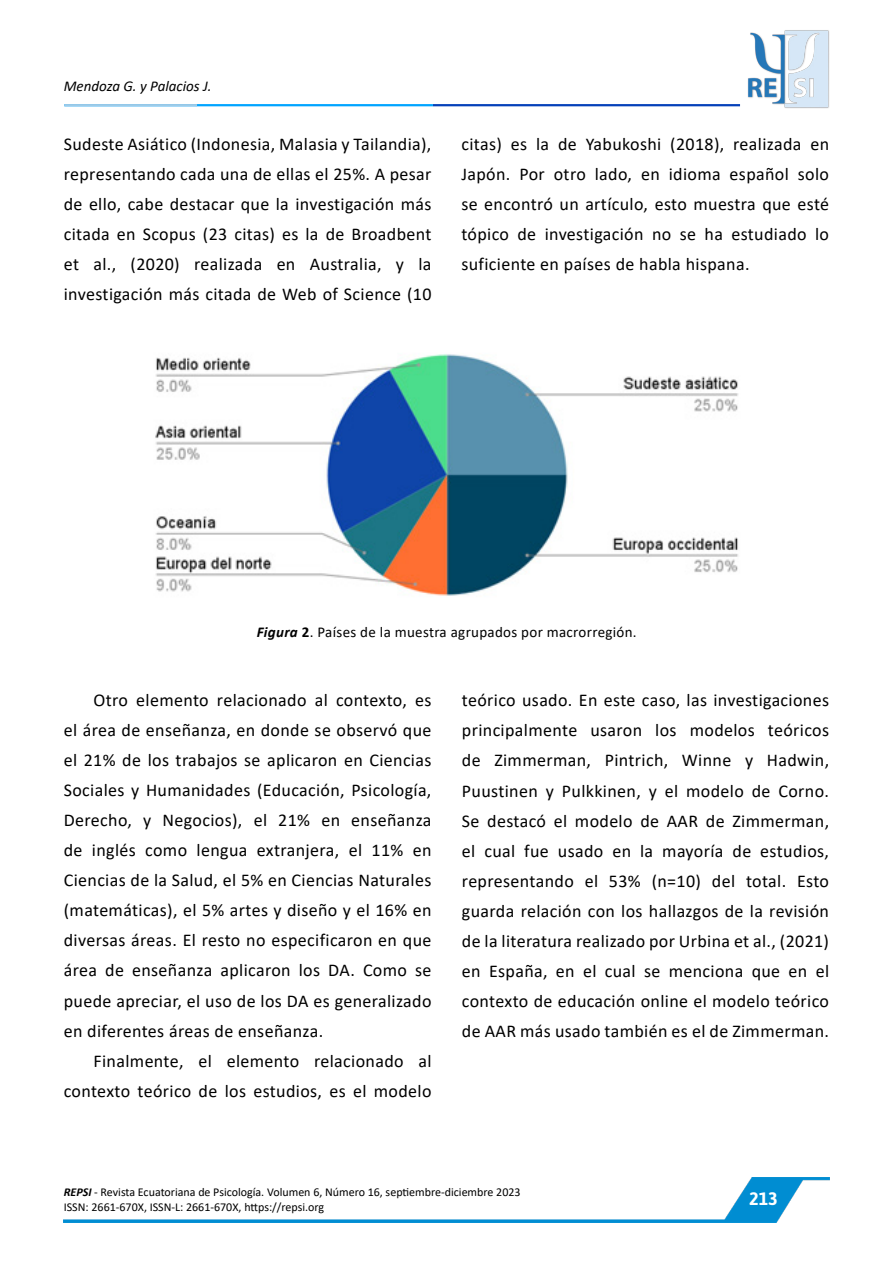
<style>
.page{position:relative;width:893px;height:1263px;background:#fff}
.page>*{position:absolute;margin:0;border:0;box-sizing:border-box;transform-origin:0 0}
.t1{font:18px/30px "Calibri";letter-spacing:.02em;color:#000;text-align:justify}
.t2{font:700 18px "Asap";color:#fff}
.t3{font:15px "Calibri";letter-spacing:.02em;color:#000}
.t4{font:italic 15px "Calibri";color:#000}
.t5{font:12px/15px "Calibri";color:#000}
.s1{font-weight:700;font-style:italic}
.s2{font-weight:700}
</style>
<div class="page">
<img style="left:747px;top:30px;width:83px;height:79px">
<hr style="left:433px;top:104px;width:307px;height:2px;background:#0541b9">
<hr style="left:64px;top:104px;width:369px;height:2px;background:#00a4ff">
<hr style="left:64px;top:104px;width:133px;height:2px;background:#9ecbe8">
<img style="left:64px;top:1177px;width:765px;height:45px">
<img style="left:155px;top:354px;width:584px;height:242px">
<p class="t4" style="left:64px;top:75px;width:149px">Mendoza G. y Palacios J.</p>
<p class="t1" style="left:64px;top:128px;width:369px">Sudeste Asiático (Indonesia, Malasia y Tailandia), representando cada una de ellas el 25%. A pesar de ello, cabe destacar que la investigación más citada en Scopus (23 citas) es la de Broadbent et al., (2020) realizada en Australia, y la investigación más citada de Web of Science (10</p>
<p class="t1" style="left:461px;top:128px;width:369px">citas) es la de Yabukoshi (2018), realizada en Japón. Por otro lado, en idioma español solo se encontró un artículo, esto muestra que esté tópico de investigación no se ha estudiado lo suficiente en países de habla hispana.</p>
<p class="t3" style="left:257px;top:621px;width:381px"><span class="s1">Figura</span> <span class="s2">2</span>. Países de la muestra agrupados por macrorregión.</p>
<p class="t1" style="left:64px;top:685px;width:369px;text-indent:30px">Otro elemento relacionado al contexto, es el área de enseñanza, en donde se observó que el 21% de los trabajos se aplicaron en Ciencias Sociales y Humanidades (Educación, Psicología, Derecho, y Negocios), el 21% en enseñanza de inglés como lengua extranjera, el 11% en Ciencias de la Salud, el 5% en Ciencias Naturales (matemáticas), el 5% artes y diseño y el 16% en diversas áreas. El resto no especificaron en que área de enseñanza aplicaron los DA. Como se puede apreciar, el uso de los DA es generalizado en diferentes áreas de enseñanza.</p>
<p class="t1" style="left:64px;top:1045px;width:369px;text-align:right">Finalmente, el elemento relacionado al contexto teórico de los estudios, es el modelo</p>
<p class="t1" style="left:462px;top:685px;width:369px">teórico usado. En este caso, las investigaciones principalmente usaron los modelos teóricos de Zimmerman, Pintrich, Winne y Hadwin, Puustinen y Pulkkinen, y el modelo de Corno.<br>Se destacó el modelo de AAR de Zimmerman, el cual fue usado en la mayoría de estudios, representando el 53% (n=10) del total. Esto guarda relación con los hallazgos de la revisión de la literatura realizado por Urbina et al., (2021) en España, en el cual se menciona que en el contexto de educación online el modelo teórico de AAR más usado también es el de Zimmerman.</p>
<p class="t5" style="left:64px;top:1184px;width:458px"><span class="s1">REPSI</span> - Revista Ecuatoriana de Psicología. Volumen 6, Número 16, septiembre-diciembre 2023<br>ISSN: 2661-670X, ISSN-L: 2661-670X, https://repsi.org</p>
<p class="t2" style="left:749px;top:1188px;width:30px">213</p>
</div>
